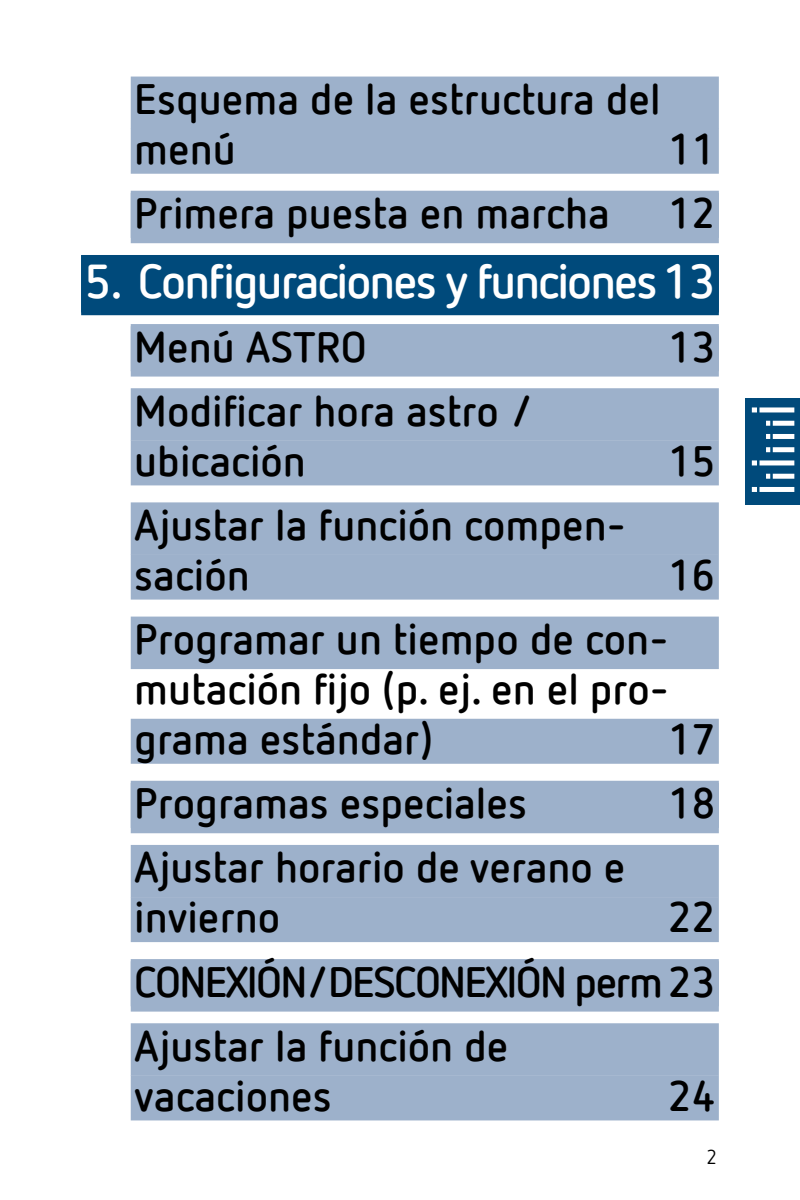
<style>
.page{position:relative;width:800px;height:1200px;background:#fff}
.page>*{position:absolute;margin:0;border:0;box-sizing:border-box;transform-origin:0 0}
.t1{font:700 47.5px "Netto Offc Pro";letter-spacing:-.04em;color:#fff}
.t2{font:700 42.5px/50px "Netto Offc Pro";color:#000}
.t3{font:20px "Netto Offc Pro";color:#000}
</style>
<div class="page">
<div style="left:745px;top:398px;width:55px;height:106px;background:#004a7b"></div>
<div style="left:752px;top:407px;width:42px;height:5px;background:#fff"></div>
<div style="left:766px;top:421px;width:28px;height:5px;background:#fff"></div>
<div style="left:766px;top:434px;width:28px;height:5px;background:#fff"></div>
<div style="left:766px;top:447px;width:28px;height:5px;background:#fff"></div>
<div style="left:766px;top:474px;width:28px;height:5px;background:#fff"></div>
<div style="left:752px;top:460px;width:42px;height:5px;background:#fff"></div>
<div style="left:752px;top:487px;width:42px;height:5px;background:#fff"></div>
<hr style="left:757px;top:406px;width:3px;height:92px;background:#004a7b">
<hr style="left:770px;top:419px;width:3px;height:36px;background:#004a7b">
<hr style="left:770px;top:470px;width:3px;height:14px;background:#004a7b">
<div style="left:131px;top:77px;width:588px;height:52px;background:#9db1cb"></div>
<div style="left:131px;top:129px;width:588px;height:45px;background:#9db1cb"></div>
<div style="left:131px;top:191px;width:588px;height:52px;background:#9db1cb"></div>
<div style="left:81px;top:255px;width:638px;height:60px;background:#004a7b"></div>
<div style="left:131px;top:324px;width:588px;height:53px;background:#9db1cb"></div>
<div style="left:131px;top:388px;width:588px;height:53px;background:#9db1cb"></div>
<div style="left:131px;top:440px;width:588px;height:45px;background:#9db1cb"></div>
<div style="left:131px;top:502px;width:588px;height:53px;background:#9db1cb"></div>
<div style="left:131px;top:555px;width:588px;height:45px;background:#9db1cb"></div>
<div style="left:131px;top:617px;width:588px;height:52px;background:#9db1cb"></div>
<div style="left:131px;top:719px;width:588px;height:45px;background:#9db1cb"></div>
<div style="left:131px;top:781px;width:588px;height:52px;background:#9db1cb"></div>
<div style="left:131px;top:845px;width:588px;height:52px;background:#9db1cb"></div>
<div style="left:131px;top:897px;width:588px;height:45px;background:#9db1cb"></div>
<div style="left:131px;top:959px;width:588px;height:53px;background:#9db1cb"></div>
<div style="left:131px;top:1023px;width:588px;height:53px;background:#9db1cb"></div>
<div style="left:131px;top:1075px;width:588px;height:45px;background:#9db1cb"></div>
<p class="t2" style="left:134px;top:72px;width:528px">Esquema de la estructura del menú</p>
<p class="t2" style="left:668px;top:122px;width:49px">11</p>
<p class="t2" style="left:134px;top:186px;width:477px">Primera puesta en marcha</p>
<p class="t2" style="left:668px;top:186px;width:49px">12</p>
<p class="t1" style="left:85px;top:249px;width:632px">5. Configuraciones y funciones13</p>
<p class="t2" style="left:134px;top:320px;width:234px">Menú ASTRO</p>
<p class="t2" style="left:668px;top:320px;width:49px">13</p>
<p class="t2" style="left:134px;top:384px;width:401px">Modificar hora astro / ubicación</p>
<p class="t2" style="left:668px;top:434px;width:49px">15</p>
<p class="t2" style="left:134px;top:498px;width:493px">Ajustar la función compen&shy;sación</p>
<p class="t2" style="left:134px;top:541px;width:583px;line-height:64.2px;text-indent:534px">16<br>Programar un tiempo de con-</p>
<p class="t2" style="left:134px;top:662px;width:536px">mutación fijo (p. ej. en el pro&shy;grama estándar)</p>
<p class="t2" style="left:668px;top:712px;width:49px">17</p>
<p class="t2" style="left:134px;top:776px;width:394px">Programas especiales</p>
<p class="t2" style="left:668px;top:776px;width:49px">18</p>
<p class="t2" style="left:134px;top:841px;width:493px">Ajustar horario de verano e invierno</p>
<p class="t2" style="left:134px;top:883px;width:583px;line-height:64.2px;text-align:justify;text-indent:534px">22<br>CONEXIÓN/DESCONEXIÓN perm 23<br>Ajustar la función de</p>
<p class="t2" style="left:134px;top:1069px;width:199px">vacaciones</p>
<p class="t2" style="left:668px;top:1069px;width:49px">24</p>
<p class="t3" style="left:707px;top:1144px;width:12px">2</p>
</div>
